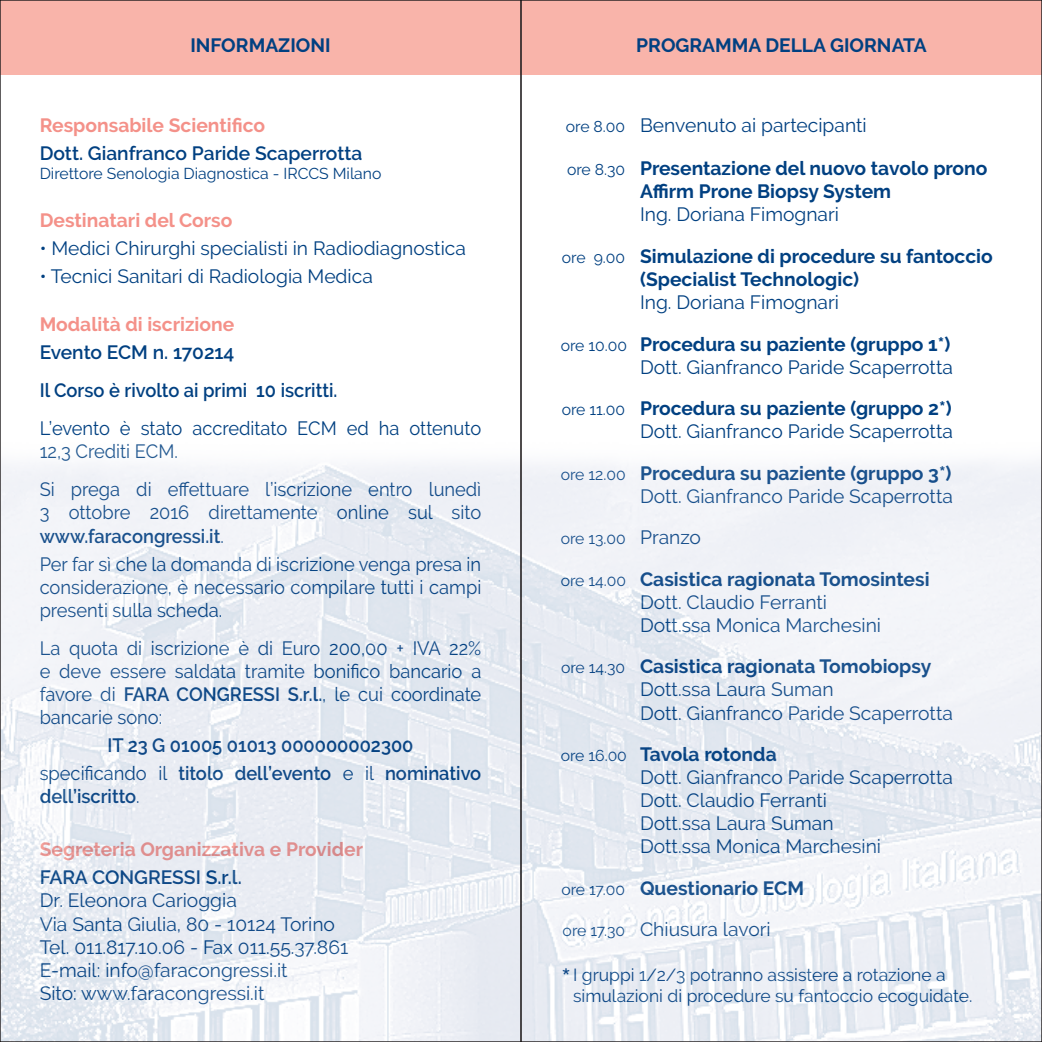
<style>
.page{position:relative;width:1042px;height:1042px;background:#fff}
.page>*{position:absolute;margin:0;border:0;box-sizing:border-box;transform-origin:0 0}
.t1{font:19.25px/23.1px "Raleway";color:#014081}
.t2{font:19.25px/23.1px "Raleway";color:#014081;text-align:justify;scale:.95 1}
.t3{font:700 19.25px/23.1px "Raleway";color:#014081}
.t4{font:600 19.25px/23.1px "Raleway";color:#014081;scale:.95 1}
.t5{font:700 19.25px "Raleway";color:#f49189}
.t6{font:600 19.25px "Raleway";color:#014081}
.t7{font:17.5px/21px "Raleway";color:#014081}
.t8{font:15.75px "Raleway";color:#014081}
.s1{font-weight:600}
.s2{font-weight:400}
.s3{font-size:15.75px}
.s4{font-weight:400;font-size:15.75px}
.s5{font-weight:700}
.s6{font-size:19.25px}
.s7{font-size:33.25px}
</style>
<div class="page">
<div style="left:0;top:0;width:1042px;height:74px;background:#f9b4aa"></div>
<img style="left:2px;top:462px;width:1038px;height:578px">
<p class="t3" style="left:190px;top:33px;width:142px">INFORMAZIONI</p>
<p class="t3" style="left:636px;top:33px;width:292px">PROGRAMMA DELLA GIORNATA</p>
<p class="t5" style="left:40px;top:114px;width:227px">Responsabile Scientifico</p>
<p class="t6" style="left:40px;top:142px;width:324px">Dott. Gianfranco Paride Scaperrotta</p>
<p class="t8" style="left:40px;top:164px;width:343px">Direttore Senologia Diagnostica - IRCCS Milano</p>
<p class="t5" style="left:40px;top:209px;width:194px">Destinatari del Corso</p>
<p class="t1" style="left:40px;top:237px;width:428px">• Medici Chirurghi specialisti in Radiodiagnostica</p>
<p class="t1" style="left:40px;top:265px;width:335px">• Tecnici Sanitari di Radiologia Medica</p>
<p class="t5" style="left:40px;top:313px;width:196px">Modalità di iscrizione</p>
<p class="t6" style="left:40px;top:341px;width:196px">Evento ECM n. 170214</p>
<p class="t4" style="left:40px;top:379px;width:315px">Il Corso è rivolto ai primi 10 iscritti.</p>
<p class="t2" style="left:40px;top:417px;width:466px">L’evento è stato accreditato ECM ed ha ottenuto<br>12,3 Crediti ECM.</p>
<p class="t2" style="left:40px;top:478px;width:466px">Si prega di effettuare l’iscrizione entro lunedì 3 ottobre 2016 direttamente online sul sito <span class="s1">www.faracongressi.it</span>.</p>
<p class="t2" style="left:40px;top:552px;width:466px">Per far sì che la domanda di iscrizione venga presa in considerazione, è necessario compilare tutti i campi presenti sulla scheda.</p>
<p class="t2" style="left:40px;top:636px;width:466px">La quota di iscrizione è di Euro 200,00 + IVA 22% e deve essere saldata tramite bonifico bancario a favore di <span class="s1">FARA CONGRESSI S.r.l.</span>, le cui coordinate bancarie sono:</p>
<p class="t4" style="left:107px;top:734px;width:324px">IT 23 G 01005 01013 000000002300</p>
<p class="t4" style="left:40px;top:762px;width:466px"><span class="s2">specificando il</span> titolo dell’evento <span class="s2">e il</span> nominativo dell’iscritto<span class="s2">.</span></p>
<p class="t5" style="left:40px;top:838px;width:325px">Segreteria Organizzativa e Provider</p>
<p class="t6" style="left:40px;top:866px;width:204px">FARA CONGRESSI S.r.l.</p>
<p class="t1" style="left:40px;top:889px;width:199px">Dr. Eleonora Carioggia</p>
<p class="t1" style="left:40px;top:912px;width:297px">Via Santa Giulia, 80 - 10124 Torino</p>
<p class="t1" style="left:40px;top:935px;width:310px">Tel. 011.817.10.06 - Fax 011.55.37.861<br>E-mail: info@faracongressi.it<br>Sito: www.faracongressi.it</p>
<p class="t1" style="left:566px;top:114px;width:302px"><span class="s3">ore 8.00</span> Benvenuto ai partecipanti</p>
<p class="t3" style="left:640px;top:157px;width:349px;text-indent:-73px"><span class="s4">ore 8.30</span> Presentazione del nuovo tavolo prono<br>Affirm Prone Biopsy System<br><span class="s2">Ing. Doriana Fimognari</span></p>
<p class="t3" style="left:640px;top:245px;width:354px;text-indent:-78px"><span class="s4">ore 9.00</span> Simulazione di procedure su fantoccio (Specialist Technologic)<br><span class="s2">Ing. Doriana Fimognari</span></p>
<p class="t1" style="left:561px;top:332px;width:394px;text-align:right"><span class="s3">ore 10.00</span> <span class="s5">Procedura su paziente (gruppo 1*)<br></span>Dott. Gianfranco Paride Scaperrotta</p>
<p class="t1" style="left:562px;top:397px;width:393px;text-align:right"><span class="s3">ore 11.00</span> <span class="s5">Procedura su paziente (gruppo 2*)<br></span>Dott. Gianfranco Paride Scaperrotta</p>
<p class="t1" style="left:561px;top:461px;width:394px;text-align:right"><span class="s3">ore 12.00</span> <span class="s5">Procedura su paziente (gruppo 3*)<br></span>Dott. Gianfranco Paride Scaperrotta</p>
<p class="t8" style="left:561px;top:529px;width:142px">ore 13.00 <span class="s6">Pranzo</span></p>
<p class="t1" style="left:640px;top:567px;width:291px;text-indent:-79px"><span class="s3">ore 14.00</span> <span class="s5">Casistica ragionata Tomosintesi<br></span>Dott. Claudio Ferranti<br>Dott.ssa Monica Marchesini</p>
<p class="t1" style="left:640px;top:655px;width:314px;text-indent:-79px"><span class="s3">ore 14.30</span> <span class="s5">Casistica ragionata Tomobiopsy<br></span>Dott.ssa Laura Suman<br>Dott. Gianfranco Paride Scaperrotta</p>
<p class="t1" style="left:640px;top:742px;width:314px;text-indent:-79px"><span class="s3">ore 16.00</span> <span class="s5">Tavola rotonda<br></span>Dott. Gianfranco Paride Scaperrotta<br>Dott. Claudio Ferranti<br>Dott.ssa Laura Suman<br>Dott.ssa Monica Marchesini</p>
<p class="t3" style="left:561px;top:876px;width:244px"><span class="s4">ore 17.00</span> Questionario ECM</p>
<p class="t1" style="left:563px;top:918px;width:210px"><span class="s3">ore 17.30</span> Chiusura lavori</p>
<p class="t7" style="left:573px;top:964px;width:401px;text-indent:-12px"><span class="s7">*</span>I gruppi 1/2/3 potranno assistere a rotazione a simulazioni di procedure su fantoccio ecoguidate.</p>
</div>
